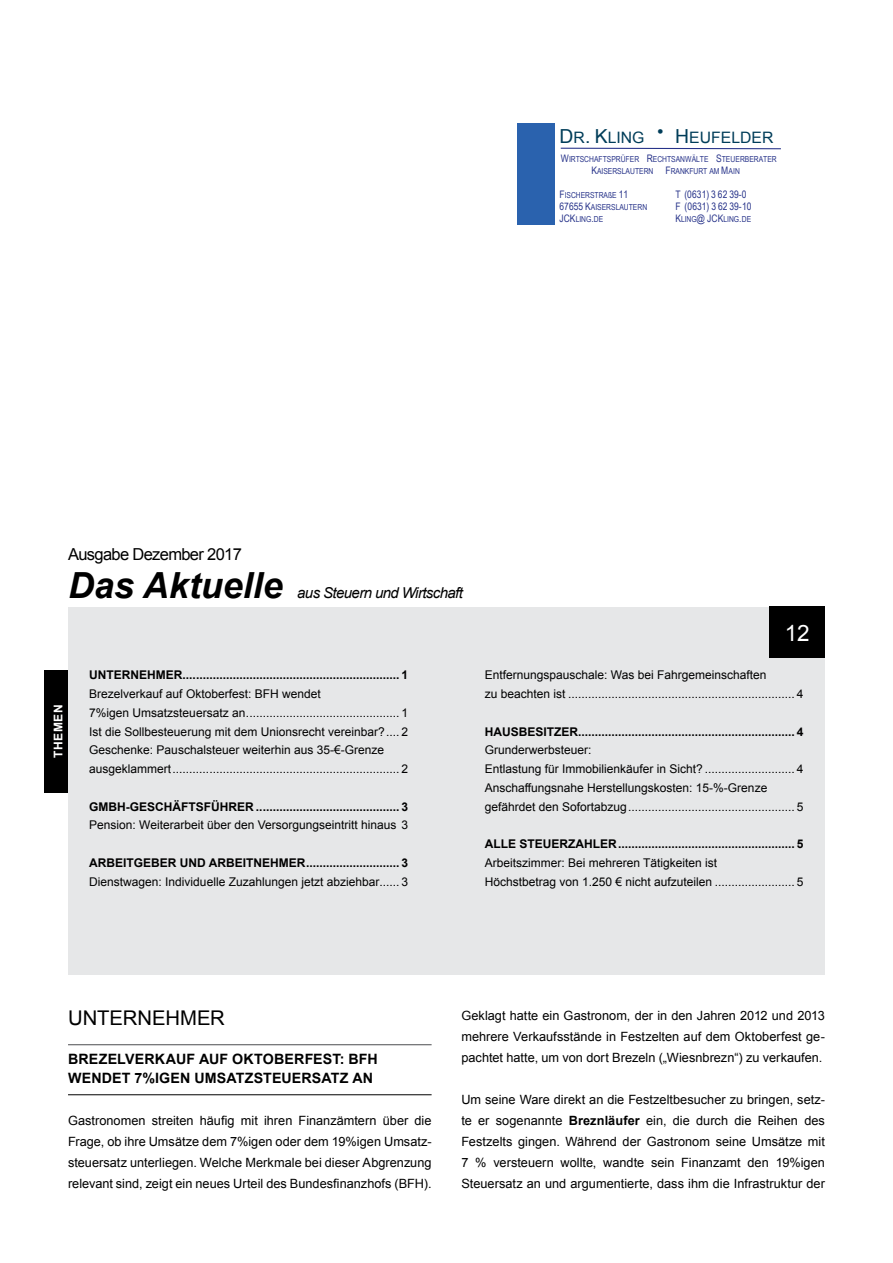
<style>
.page{position:relative;width:893px;height:1263px;background:#fff}
.page>*{position:absolute;margin:0;border:0;box-sizing:border-box;transform-origin:0 0}
.t1{font:italic 700 36px "Arial";color:#000}
.t2{font:22.5px "Arial";color:#fff}
.t3{font:20.25px "Arial";color:#000}
.t4{font:16.5px "Arial";letter-spacing:-.04em;color:#000}
.t5{font:15.75px "Arial";letter-spacing:.005em;color:#003d59}
.t6{font:italic 15px "Arial";letter-spacing:-.04em;color:#000}
.t7{font:700 14.25px/19.5px "Arial";letter-spacing:.01em;color:#000}
.t8{font:12.75px/21px "Arial";color:#000;text-align:justify}
.t9{font:12px/18.8px "Arial";color:#000}
.t10{font:700 12px "Arial";color:#000}
.t11{font:700 12px "Arial";letter-spacing:.05em;color:#fff}
.t12{font:10.35px "Arial Narrow";letter-spacing:.015em;color:#263289}
.t13{font:8.25px/12px "Arial Narrow";color:#263289}
.s1{font-size:19.35px}
.s2{font-size:10.35px}
.s3{font-weight:700}
</style>
<div class="page">
<svg style="left:561px;top:148px;width:220px;height:1px"></svg>
<div style="left:517px;top:123px;width:37px;height:64px;background:#2a62ae"></div>
<div style="left:517px;top:187px;width:37px;height:13px;background:#2a62ae"></div>
<div style="left:517px;top:200px;width:37px;height:25px;background:#2a62ae"></div>
<div style="left:68px;top:607px;width:757px;height:367px;background:#e6e7e8"></div>
<hr style="left:68px;top:1044px;width:364px;height:1px;background:#4c4d4f">
<hr style="left:68px;top:1094px;width:364px;height:1px;background:#000">
<div style="left:770px;top:607px;width:55px;height:51px;background:#000"></div>
<div style="left:45px;top:670px;width:23px;height:122px;background:#000"></div>
<h3 class="t5" style="left:559px;top:127px;width:87px"><span class="s1">D</span>R<span class="s1">. K</span>LING</h3>
<h3 class="t5" style="left:675px;top:127px;width:100px"><span class="s1">H</span>EUFELDER</h3>
<p class="t13" style="left:591px;top:154px;width:187px;text-indent:-31px"><span class="s2">W</span>IRTSCHAFTSPRÜFER <span class="s2">R</span>ECHTSANWÄLTE <span class="s2">S</span>TEUERBERATER<br><span class="s2">K</span>AISERSLAUTERN <span class="s2">F</span>RANKFURT AM <span class="s2">M</span>AIN</p>
<p class="t13" style="left:559px;top:190px;width:70px"><span class="s2">F</span>ISCHERSTRAßE <span class="s2">11</span></p>
<p class="t12" style="left:675px;top:191px;width:73px">T (0631) 3 62 39-0</p>
<p class="t13" style="left:559px;top:202px;width:89px"><span class="s2">67655 K</span>AISERSLAUTERN</p>
<p class="t12" style="left:676px;top:203px;width:77px">F (0631) 3 62 39-10</p>
<p class="t13" style="left:559px;top:214px;width:45px"><span class="s2">JCK</span>LING<span class="s2">.</span>DE</p>
<p class="t13" style="left:675px;top:214px;width:77px"><span class="s2">K</span>LING<span class="s2">@ JCK</span>LING<span class="s2">.</span>DE</p>
<h3 class="t4" style="left:68px;top:548px;width:175px">Ausgabe Dezember 2017</h3>
<h1 class="t1" style="left:68px;top:565px;width:216px">Das Aktuelle</h1>
<p class="t6" style="left:297px;top:584px;width:167px">aus Steuern und Wirtschaft</p>
<p class="t11" style="left:54px;top:758px;width:55px;rotate:-90deg">THEMEN</p>
<p class="t10" style="left:89px;top:671px;width:320px">UNTERNEHMER ................................................................. 1</p>
<p class="t9" style="left:89px;top:686px;width:320px">Brezelverkauf auf Oktoberfest: BFH wendet<br>7%igen Umsatzsteuersatz an .............................................. 1<br>Ist die Sollbesteuerung mit dem Unionsrecht vereinbar? .... 2<br>Geschenke: Pauschalsteuer weiterhin aus 35-€-Grenze ausgeklammert .................................................................... 2</p>
<p class="t10" style="left:89px;top:802px;width:320px">GMBH-GESCHÄFTSFÜHRER ........................................... 3</p>
<p class="t9" style="left:89px;top:817px;width:320px">Pension: Weiterarbeit über den Versorgungseintritt hinaus 3</p>
<p class="t10" style="left:89px;top:858px;width:320px">ARBEITGEBER UND ARBEITNEHMER ............................ 3</p>
<p class="t9" style="left:89px;top:873px;width:320px">Dienstwagen: Individuelle Zuzahlungen jetzt abziehbar...... 3</p>
<h2 class="t2" style="left:785px;top:624px;width:27px">12</h2>
<p class="t9" style="left:485px;top:667px;width:320px">Entfernungspauschale: Was bei Fahrgemeinschaften<br>zu beachten ist .................................................................... 4</p>
<p class="t10" style="left:485px;top:727px;width:320px">HAUSBESITZER ................................................................. 4</p>
<p class="t9" style="left:485px;top:742px;width:320px">Grunderwerbsteuer:<br>Entlastung für Immobilienkäufer in Sicht? ........................... 4<br>Anschaffungsnahe Herstellungskosten: 15-%-Grenze gefährdet den Sofortabzug .................................................. 5</p>
<p class="t10" style="left:485px;top:839px;width:320px">ALLE STEUERZAHLER ..................................................... 5</p>
<p class="t9" style="left:485px;top:854px;width:320px">Arbeitszimmer: Bei mehreren Tätigkeiten ist<br>Höchstbetrag von 1.250 € nicht aufzuteilen ........................ 5</p>
<h3 class="t3" style="left:68px;top:1010px;width:158px">UNTERNEHMER</h3>
<p class="t7" style="left:68px;top:1050px;width:311px">BREZELVERKAUF AUF OKTOBERFEST: BFH<br>WENDET 7%IGEN UMSATZSTEUERSATZ AN</p>
<p class="t8" style="left:68px;top:1110px;width:365px">Gastronomen streiten häufig mit ihren Finanzämtern über die Frage, ob ihre Umsätze dem 7%igen oder dem 19%igen Umsatz&shy;steuersatz unterliegen. Welche Merkmale bei dieser Abgrenzung relevant sind, zeigt ein neues Urteil des Bundesfinanzhofs (BFH).</p>
<p class="t8" style="left:461px;top:1006px;width:365px">Geklagt hatte ein Gastronom, der in den Jahren 2012 und 2013 mehrere Verkaufsstände in Festzelten auf dem Oktoberfest ge&shy;pachtet hatte, um von dort Brezeln („Wiesnbrezn“) zu verkaufen.</p>
<p class="t8" style="left:461px;top:1090px;width:365px">Um seine Ware direkt an die Festzeltbesucher zu bringen, setz&shy;te er sogenannte <span class="s3">Breznläufer</span> ein, die durch die Reihen des Festzelts gingen. Während der Gastronom seine Umsätze mit 7 % versteuern wollte, wandte sein Finanzamt den 19%igen Steuersatz an und argumentierte, dass ihm die Infrastruktur der</p>
</div>
